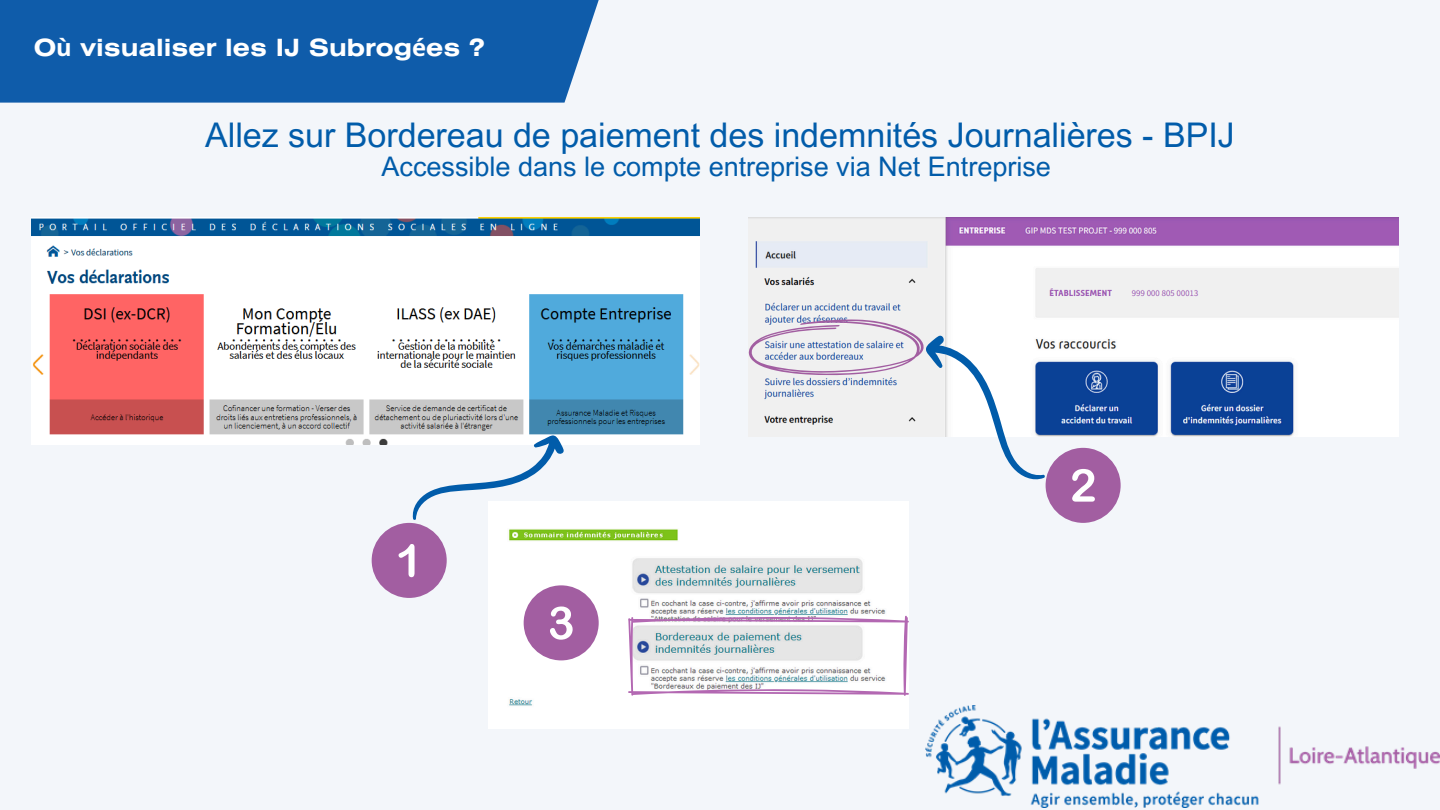
<style>
.page{position:relative;width:1440px;height:810px;background:#f3f6fa}
.page>*{position:absolute;margin:0;border:0;box-sizing:border-box;transform-origin:0 0}
.t1{font:34px "Arial MT Pro";color:#015caa}
.t2{font:27px "Arial MT Pro";color:#015caa}
.t3{font:700 23.7px "Helios Ext";color:#fff}
.s1{font-family:"Noto Sans"}
</style>
<div class="page">
<img style="left:749px;top:217px;width:650px;height:220px">
<div style="left:0;top:0;width:599px;height:103px;background:#0f5caa"></div>
<img style="left:925px;top:706px;width:515px;height:101px">
<img style="left:32px;top:217px;width:667px;height:227px">
<img style="left:489px;top:502px;width:420px;height:227px">
<svg style="left:748px;top:319px;width:298px;height:166px"></svg>
<div style="left:372px;top:523px;width:75px;height:75px;background:#a25ea1;border-radius:50%"></div>
<svg style="left:399px;top:413px;width:169px;height:164px"></svg>
<div style="left:1046px;top:448px;width:75px;height:75px;background:#a25ea1;border-radius:50%"></div>
<svg style="left:1072px;top:469px;width:23px;height:33px"></svg>
<div style="left:524px;top:585px;width:75px;height:75px;background:#a25ea1;border-radius:50%"></div>
<svg style="left:550px;top:607px;width:23px;height:33px"></svg>
<img style="left:628px;top:615px;width:281px;height:81px">
<p class="t3" style="left:34px;top:39px;width:452px">O<span class="s1">ù</span> visualiser les IJ Subrog<span class="s1">é</span>es ?</p>
<p class="t1" style="left:205px;top:122px;width:1031px">Allez sur Bordereau de paiement des indemnités Journalières - BPIJ</p>
<p class="t2" style="left:382px;top:157px;width:671px">Accessible dans le compte entreprise via Net Entreprise</p>
</div>
